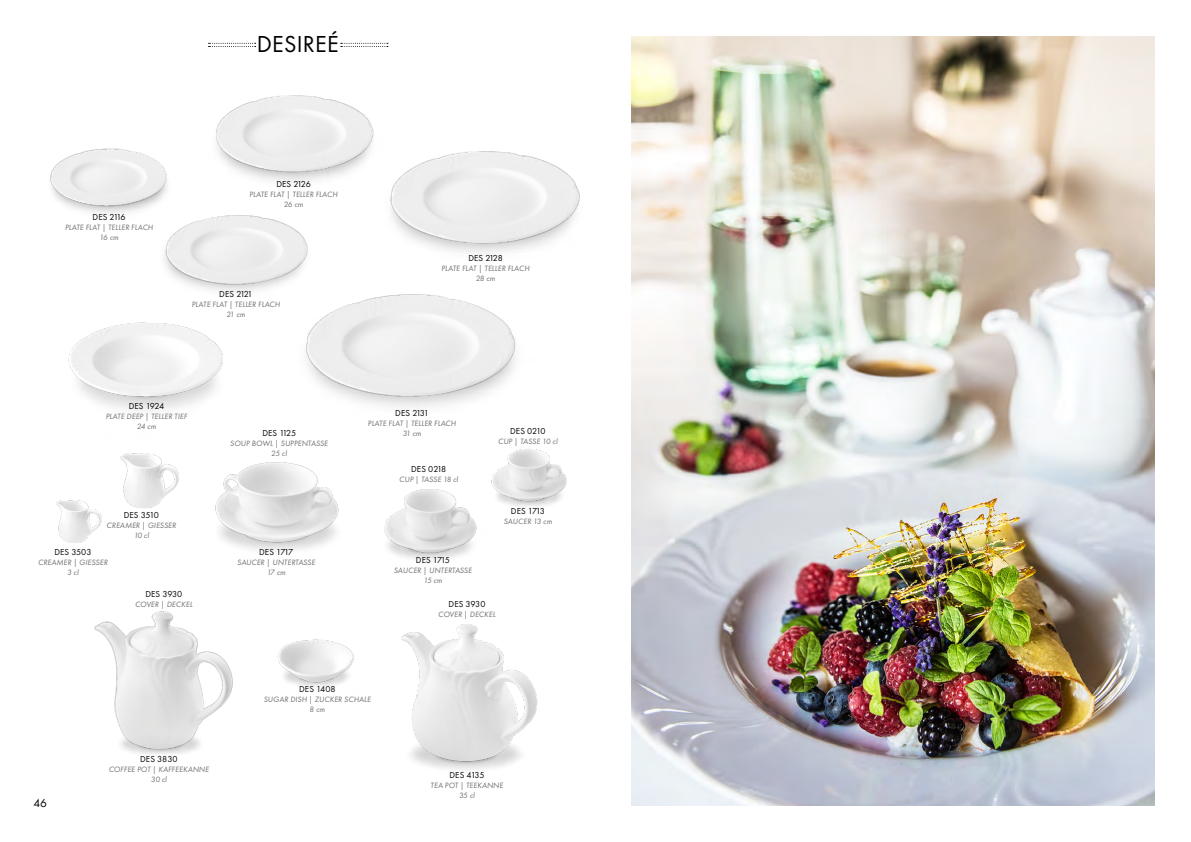
<style>
.page{position:relative;width:1191px;height:842px;background:#fff}
.page>*{position:absolute;margin:0;border:0;box-sizing:border-box;transform-origin:0 0}
.t1{font:24px "Futura PT";letter-spacing:.01em;color:#000}
.t2{font:12px "Futura PT";color:#000}
.t3{font:9px "Futura PT";color:#000}
.t4{font:8px/10px "Futura PT";color:#706f6f;text-align:center}
.t5{font:italic 8px/10px "Futura PT";letter-spacing:.01em;color:#706f6f;text-align:center}
.s1{font-style:italic}
.s2{font-style:normal}
</style>
<div class="page">
<svg style="left:341px;top:43px;width:47px;height:4px"></svg>
<svg style="left:208px;top:43px;width:48px;height:4px"></svg>
<img style="left:49px;top:148px;width:121px;height:62px">
<img style="left:164px;top:215px;width:144px;height:75px">
<img style="left:214px;top:95px;width:160px;height:83px">
<img style="left:388px;top:151px;width:192px;height:99px">
<img style="left:302px;top:288px;width:214px;height:117px">
<img style="left:68px;top:322px;width:155px;height:76px">
<img style="left:277px;top:639px;width:77px;height:46px">
<img style="left:215px;top:462px;width:124px;height:88px">
<img style="left:491px;top:449px;width:76px;height:57px">
<img style="left:384px;top:489px;width:93px;height:70px">
<img style="left:56px;top:500px;width:46px;height:43px">
<img style="left:120px;top:453px;width:59px;height:56px">
<img style="left:94px;top:611px;width:139px;height:143px">
<img style="left:401px;top:624px;width:137px;height:146px">
<img style="left:631px;top:36px;width:524px;height:770px">
<h1 class="t1" style="left:257px;top:30px;width:83px">DESIREÉ</h1>
<p class="t3" style="left:93px;top:211px;width:35px">DES 2116</p>
<p class="t4" style="left:65px;top:222px;width:91px">PLATE FLAT <span class="s1">|</span> TELLER FLACH<br>16 cm</p>
<p class="t3" style="left:276px;top:179px;width:36px">DES 2126</p>
<p class="t4" style="left:249px;top:189px;width:91px">PLATE FLAT <span class="s1">|</span> TELLER FLACH<br>26 cm</p>
<p class="t3" style="left:219px;top:288px;width:35px">D ES 2121</p>
<p class="t4" style="left:192px;top:299px;width:91px">PLATE FLAT <span class="s1">|</span> TELLER FLACH<br>21 cm</p>
<p class="t3" style="left:468px;top:253px;width:36px">DES 2128</p>
<p class="t4" style="left:441px;top:263px;width:91px">PLATE FLAT <span class="s1">|</span> TELLER FLACH<br>28 cm</p>
<p class="t3" style="left:129px;top:400px;width:37px">DES 1924</p>
<p class="t5" style="left:106px;top:411px;width:83px">PLATE DEEP | TELLER TIEF<br>24 <span class="s2">cm</span></p>
<p class="t3" style="left:124px;top:510px;width:37px">DES 3510</p>
<p class="t5" style="left:107px;top:521px;width:71px">CREAMER | GIESSER<br>10 <span class="s2">cl</span></p>
<p class="t3" style="left:262px;top:428px;width:35px">DES 1125</p>
<p class="t4" style="left:230px;top:438px;width:100px">SOUP BOWL <span class="s1">|</span> SUPPENTASSE<br>25 cl</p>
<p class="t3" style="left:395px;top:408px;width:35px">DES 2131</p>
<p class="t4" style="left:368px;top:418px;width:91px">PLATE FLAT <span class="s1">|</span> TELLER FLACH<br>31 cm</p>
<p class="t3" style="left:411px;top:464px;width:36px">DES 0218</p>
<p class="t5" style="left:399px;top:475px;width:61px">CUP | TASSE <span class="s2">18 cl</span></p>
<p class="t3" style="left:510px;top:426px;width:37px">DES 0210</p>
<p class="t5" style="left:498px;top:436px;width:62px">CUP | TASSE <span class="s2">10 cl</span></p>
<p class="t3" style="left:511px;top:505px;width:35px">DES 1713</p>
<p class="t4" style="left:503px;top:516px;width:51px">SAUCER 13 cm</p>
<p class="t3" style="left:54px;top:547px;width:39px">DES 3503</p>
<p class="t5" style="left:38px;top:557px;width:71px">CREAMER | GIESSER<br>3 <span class="s2">cl</span></p>
<p class="t3" style="left:145px;top:588px;width:38px">DES 3930</p>
<p class="t5" style="left:135px;top:599px;width:59px">COVER | DECKEL</p>
<h2 class="t2" style="left:34px;top:796px;width:15px">46</h2>
<p class="t3" style="left:140px;top:754px;width:39px">DES 3830</p>
<p class="t5" style="left:109px;top:764px;width:102px">COFFEE POT | KAFFEEKANNE<br>30 <span class="s2">cl</span></p>
<p class="t3" style="left:259px;top:547px;width:36px">DES 1717</p>
<p class="t5" style="left:237px;top:557px;width:80px">SAUCER | UNTERTASSE<br>17 <span class="s2">cm</span></p>
<p class="t3" style="left:416px;top:554px;width:36px">DES 1715</p>
<p class="t5" style="left:394px;top:565px;width:80px">SAUCER | UNTERTASSE<br>15 <span class="s2">cm</span></p>
<p class="t3" style="left:299px;top:684px;width:38px">DES 1408</p>
<p class="t4" style="left:264px;top:694px;width:110px">SUGAR DISH <span class="s1">|</span> ZUCKER SCHALE<br>8 cm</p>
<p class="t3" style="left:448px;top:599px;width:38px">DES 3930</p>
<p class="t5" style="left:438px;top:610px;width:59px">COVER | DECKEL</p>
<p class="t3" style="left:449px;top:770px;width:36px">DES 4135</p>
<p class="t4" style="left:430px;top:780px;width:75px">TEA POT <span class="s1">|</span> TEEKANNE<br>35 cl</p>
</div>
